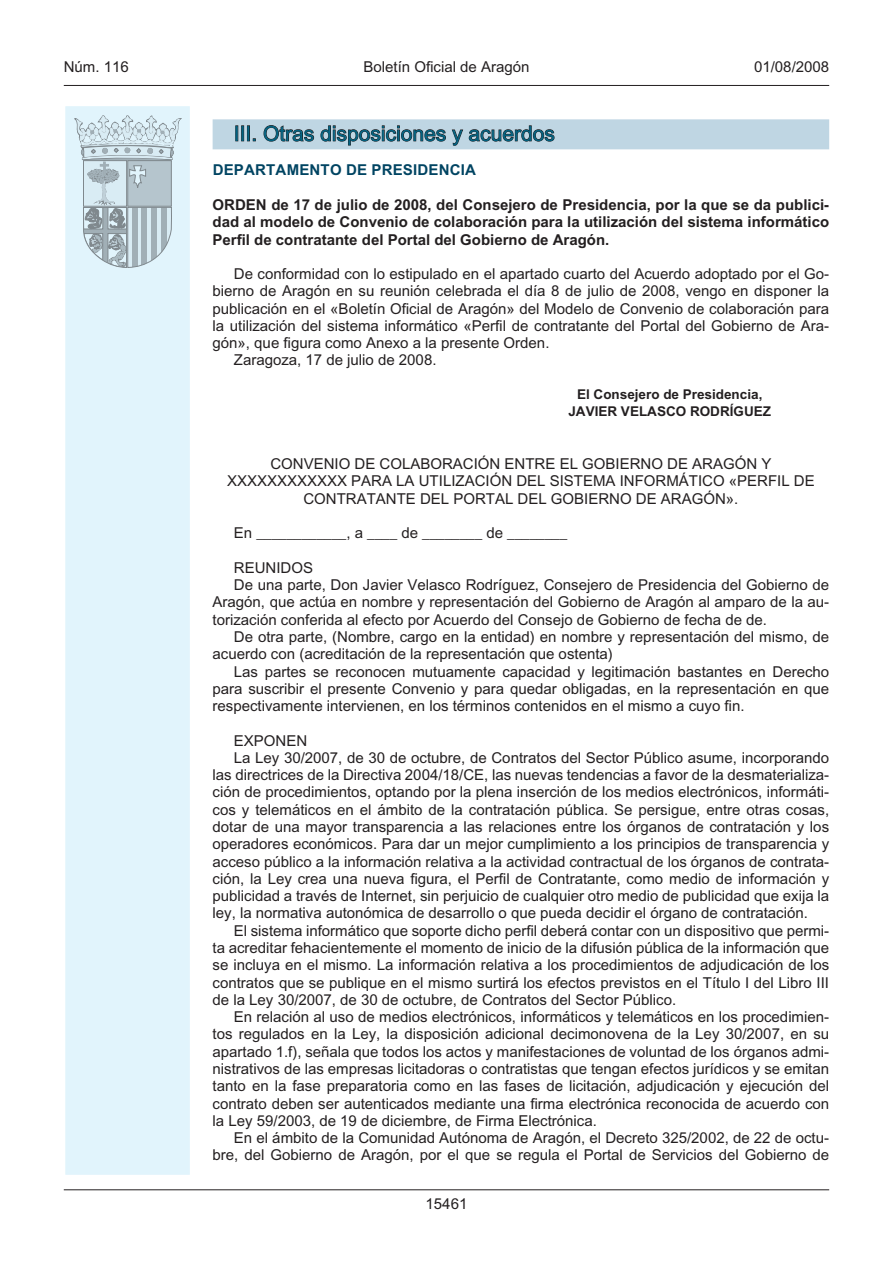
<style>
.page{position:relative;width:893px;height:1263px;background:#fff}
.page>*{position:absolute;margin:0;border:0;box-sizing:border-box;transform-origin:0 0}
.t1{font:21px "Arial";color:#006180}
.t2{font:15px/17.2px "Arial";color:#231f20;text-align:center}
.t3{font:700 15px/17.2px "Arial";color:#231f20;text-align:justify}
.t4{font:700 15px "Arial";letter-spacing:.015em;color:#004462}
.t5{font:700 13.5px/16.5px "Arial";color:#231f20;text-align:center}
</style>
<div class="page">
<hr style="left:64px;top:85px;width:765px;height:1px;background:#231f20">
<hr style="left:64px;top:1189px;width:765px;height:1px;background:#231f20">
<div style="left:64px;top:105px;width:127px;height:1071px;background:#e1f4fc;border:2px solid #fff"></div>
<svg style="left:75px;top:115px;width:106px;height:153px"></svg>
<div style="left:213px;top:119px;width:616px;height:30px;background:#bfd6e3"></div>
<svg style="left:236px;top:126px;width:19px;height:15px"></svg>
<svg style="left:263px;top:125px;width:51px;height:17px"></svg>
<svg style="left:320px;top:125px;width:126px;height:21px"></svg>
<svg style="left:452px;top:125px;width:103px;height:21px"></svg>
<p class="t2" style="left:64px;top:58px;width:67px">Núm. 116</p>
<p class="t2" style="left:363px;top:58px;width:167px">Boletín Oficial de Aragón</p>
<p class="t2" style="left:754px;top:58px;width:77px">01/08/2008</p>
<h1 class="t1" style="left:234px;top:121px;width:322px">III. Otras disposiciones y acuerdos</h1>
<p class="t4" style="left:213px;top:161px;width:44px">Departa</p>
<p class="t4" style="left:287px;top:161px;width:24px">mento</p>
<p class="t4" style="left:346px;top:161px;width:36px">de Presidencia</p>
<p class="t3" style="left:213px;top:196px;width:618px">ORDEN de 17 de julio de 2008, del Consejero de Presidencia, por la que se da publici&shy;dad al modelo de Convenio de colaboración para la utilización del sistema informático Perfil de contratante del Portal del Gobierno de Aragón.</p>
<p class="t2" style="left:234px;top:265px;width:597px">De conformidad con lo estipulado en el apartado cuarto del Acuerdo adoptado por el Go-</p>
<p class="t2" style="left:213px;top:282px;width:618px">bierno de Aragón en su reunión celebrada el día 8 de julio de 2008, vengo en disponer la</p>
<p class="t2" style="left:213px;top:300px;width:618px">publicación en el «Boletín Oficial de Aragón» del Modelo de Convenio de colaboración para</p>
<p class="t2" style="left:213px;top:317px;width:618px">la utilización del sistema informático «Perfil de contratante del Portal del Gobierno de Ara-</p>
<p class="t2" style="left:213px;top:334px;width:338px">gón», que figura como Anexo a la presente Orden.</p>
<p class="t2" style="left:234px;top:351px;width:204px">Zaragoza, 17 de julio de 2008.</p>
<p class="t5" style="left:568px;top:386px;width:204px">El Consejero de Presidencia,<br>JAVIER VELASCO RODRÍGUEZ</p>
<p class="t2" style="left:227px;top:455px;width:589px">CONVENIO DE COLABORACIÓN ENTRE EL GOBIERNO DE ARAGÓN Y<br>XXXXXXXXXXXX PARA LA UTILIZACIÓN DEL SISTEMA INFORMÁTICO «PERFIL DE<br>CONTRATANTE DEL PORTAL DEL GOBIERNO DE ARAGÓN».</p>
<p class="t2" style="left:234px;top:524px;width:335px">En ____________, a ____ de ________ de ________</p>
<p class="t2" style="left:234px;top:559px;width:81px">REUNIDOS</p>
<p class="t2" style="left:234px;top:576px;width:597px">De una parte, Don Javier Velasco Rodríguez, Consejero de Presidencia del Gobierno de</p>
<p class="t2" style="left:213px;top:593px;width:618px">Aragón, que actúa en nombre y representación del Gobierno de Aragón al amparo de la au-</p>
<p class="t2" style="left:213px;top:611px;width:556px">torización conferida al efecto por Acuerdo del Consejo de Gobierno de fecha de de.</p>
<p class="t2" style="left:234px;top:628px;width:597px">De otra parte, (Nombre, cargo en la entidad) en nombre y representación del mismo, de</p>
<p class="t2" style="left:213px;top:645px;width:402px">acuerdo con (acreditación de la representación que ostenta)</p>
<p class="t2" style="left:234px;top:662px;width:597px">Las partes se reconocen mutuamente capacidad y legitimación bastantes en Derecho</p>
<p class="t2" style="left:213px;top:680px;width:618px">para suscribir el presente Convenio y para quedar obligadas, en la representación en que</p>
<p class="t2" style="left:213px;top:697px;width:533px">respectivamente intervienen, en los términos contenidos en el mismo a cuyo fin.</p>
<p class="t2" style="left:234px;top:732px;width:75px">EXPONEN</p>
<p class="t2" style="left:234px;top:749px;width:597px">La Ley 30/2007, de 30 de octubre, de Contratos del Sector Público asume, incorporando</p>
<p class="t2" style="left:213px;top:766px;width:618px">las directrices de la Directiva 2004/18/CE, las nuevas tendencias a favor de la desmaterializa-</p>
<p class="t2" style="left:213px;top:783px;width:618px">ción de procedimientos, optando por la plena inserción de los medios electrónicos, informáti-</p>
<p class="t2" style="left:213px;top:801px;width:618px">cos y telemáticos en el ámbito de la contratación pública. Se persigue, entre otras cosas,</p>
<p class="t2" style="left:213px;top:818px;width:618px">dotar de una mayor transparencia a las relaciones entre los órganos de contratación y los</p>
<p class="t2" style="left:213px;top:835px;width:618px">operadores económicos. Para dar un mejor cumplimiento a los principios de transparencia y</p>
<p class="t2" style="left:213px;top:853px;width:618px">acceso público a la información relativa a la actividad contractual de los órganos de contrata-</p>
<p class="t2" style="left:213px;top:870px;width:618px">ción, la Ley crea una nueva figura, el Perfil de Contratante, como medio de información y</p>
<p class="t2" style="left:213px;top:887px;width:618px">publicidad a través de Internet, sin perjuicio de cualquier otro medio de publicidad que exija la</p>
<p class="t2" style="left:213px;top:904px;width:597px">ley, la normativa autonómica de desarrollo o que pueda decidir el órgano de contratación.</p>
<p class="t2" style="left:234px;top:922px;width:597px">El sistema informático que soporte dicho perfil deberá contar con un dispositivo que permi-</p>
<p class="t2" style="left:213px;top:939px;width:618px">ta acreditar fehacientemente el momento de inicio de la difusión pública de la información que</p>
<p class="t2" style="left:213px;top:956px;width:618px">se incluya en el mismo. La información relativa a los procedimientos de adjudicación de los</p>
<p class="t2" style="left:213px;top:973px;width:618px">contratos que se publique en el mismo surtirá los efectos previstos en el Título I del Libro III</p>
<p class="t2" style="left:213px;top:991px;width:465px">de la Ley 30/2007, de 30 de octubre, de Contratos del Sector Público.</p>
<p class="t2" style="left:234px;top:1008px;width:597px">En relación al uso de medios electrónicos, informáticos y telemáticos en los procedimien-</p>
<p class="t2" style="left:213px;top:1025px;width:618px">tos regulados en la Ley, la disposición adicional decimonovena de la Ley 30/2007, en su</p>
<p class="t2" style="left:213px;top:1043px;width:618px">apartado 1.f), señala que todos los actos y manifestaciones de voluntad de los órganos admi-</p>
<p class="t2" style="left:213px;top:1060px;width:618px">nistrativos de las empresas licitadoras o contratistas que tengan efectos jurídicos y se emitan</p>
<p class="t2" style="left:213px;top:1077px;width:618px">tanto en la fase preparatoria como en las fases de licitación, adjudicación y ejecución del</p>
<p class="t2" style="left:213px;top:1094px;width:618px">contrato deben ser autenticados mediante una firma electrónica reconocida de acuerdo con</p>
<p class="t2" style="left:213px;top:1112px;width:386px">la Ley 59/2003, de 19 de diciembre, de Firma Electrónica.</p>
<p class="t2" style="left:234px;top:1129px;width:597px">En el ámbito de la Comunidad Autónoma de Aragón, el Decreto 325/2002, de 22 de octu-</p>
<p class="t2" style="left:213px;top:1146px;width:618px">bre, del Gobierno de Aragón, por el que se regula el Portal de Servicios del Gobierno de</p>
<p class="t2" style="left:426px;top:1195px;width:43px">15461</p>
</div>
